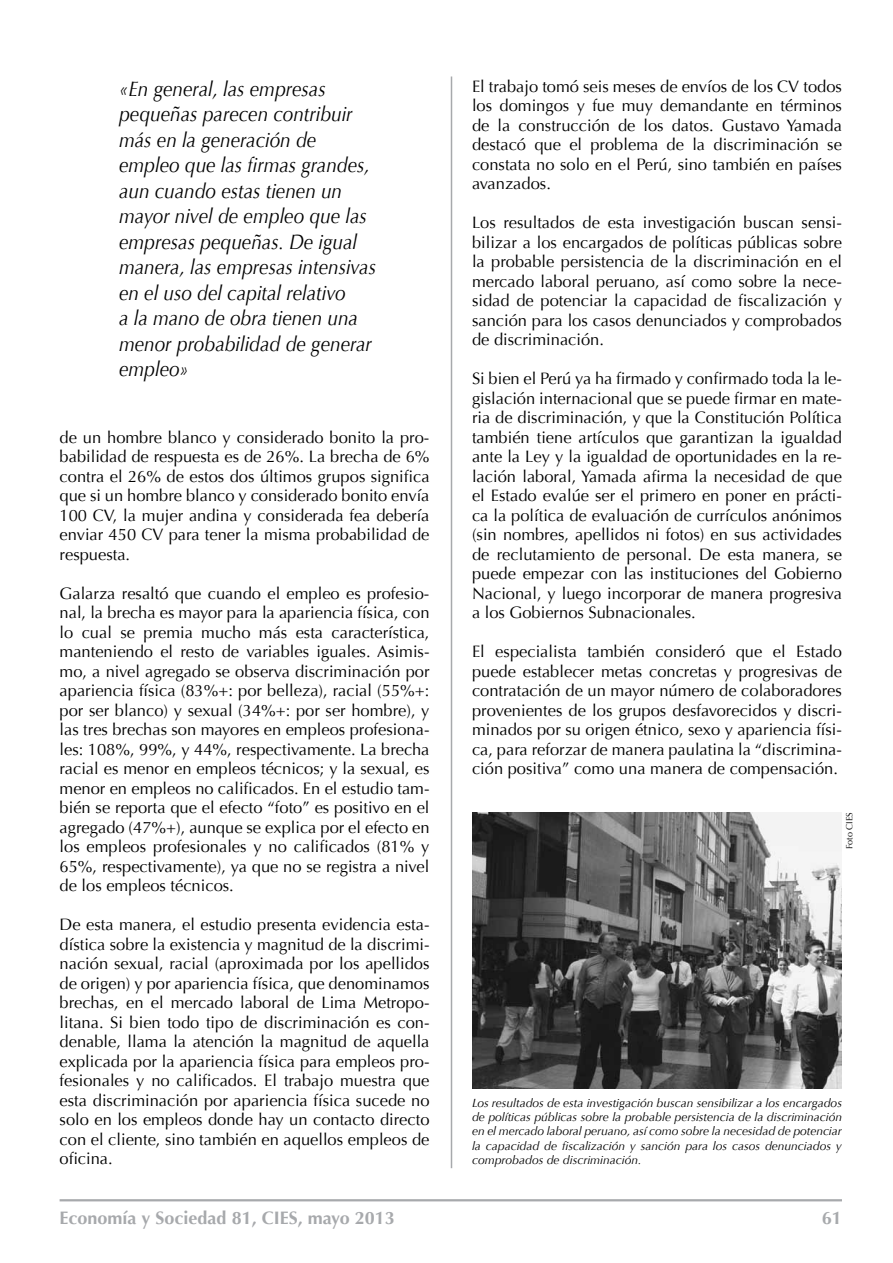
<style>
.page{position:relative;width:893px;height:1263px;background:#fff}
.page>*{position:absolute;margin:0;border:0;box-sizing:border-box;transform-origin:0 0}
.t1{font:italic 21px/25.5px "Optima";color:#000;scale:.9 1}
.t2{font:700 18px "Optima";color:#a7a9ac}
.t3{font:16.5px/19.5px "Optima";color:#000;text-align:justify}
.t4{font:italic 12px/14.2px "Optima";color:#000;text-align:justify}
.t5{font:9px "Optima";color:#000}
</style>
<div class="page">
<hr style="left:60px;top:1199px;width:782px;height:2px;background:#a7a9ac">
<hr style="left:451px;top:77px;width:1px;height:1091px;background:#a7a9ac">
<img style="left:472px;top:813px;width:370px;height:275px">
<p class="t1" style="left:119px;top:76px;width:287px">«En general, las empresas pequeñas parecen contribuir más en la generación de empleo que las firmas grandes, aun cuando estas tienen un mayor nivel de empleo que las empresas pequeñas. De igual manera, las empresas intensivas en el uso del capital relativo<br>a la mano de obra tienen una menor probabilidad de generar empleo»</p>
<p class="t3" style="left:60px;top:427px;width:371px">de un hombre blanco y considerado bonito la pro&shy;babilidad de respuesta es de 26%. La brecha de 6% contra el 26% de estos dos últimos grupos significa que si un hombre blanco y considerado bonito envía 100 CV, la mujer andina y considerada fea debería enviar 450 CV para tener la misma probabilidad de respuesta.</p>
<p class="t3" style="left:60px;top:584px;width:371px">Galarza resaltó que cuando el empleo es profesio&shy;nal, la brecha es mayor para la apariencia física, con lo cual se premia mucho más esta característica, manteniendo el resto de variables iguales. Asimis&shy;mo, a nivel agregado se observa discriminación por apariencia física (83%+: por belleza), racial (55%+: por ser blanco) y sexual (34%+: por ser hombre), y las tres brechas son mayores en empleos profesiona&shy;les: 108%, 99%, y 44%, respectivamente. La brecha racial es menor en empleos técnicos; y la sexual, es menor en empleos no calificados. En el estudio tam&shy;bién se reporta que el efecto “foto” es positivo en el agregado (47%+), aunque se explica por el efecto en los empleos profesionales y no calificados (81% y 65%, respectivamente), ya que no se registra a nivel de los empleos técnicos.</p>
<p class="t3" style="left:60px;top:915px;width:371px">De esta manera, el estudio presenta evidencia esta&shy;dística sobre la existencia y magnitud de la discrimi&shy;nación sexual, racial (aproximada por los apellidos de origen) y por apariencia física, que denominamos brechas, en el mercado laboral de Lima Metropo&shy;litana. Si bien todo tipo de discriminación es con&shy;denable, llama la atención la magnitud de aquella explicada por la apariencia física para empleos pro&shy;fesionales y no calificados. El trabajo muestra que esta discriminación por apariencia física sucede no solo en los empleos donde hay un contacto directo con el cliente, sino también en aquellos empleos de oficina.</p>
<p class="t3" style="left:472px;top:77px;width:371px">El trabajo tomó seis meses de envíos de los CV todos los domingos y fue muy demandante en términos de la construcción de los datos. Gustavo Yamada destacó que el problema de la discriminación se constata no solo en el Perú, sino también en países avanzados.</p>
<p class="t3" style="left:472px;top:213px;width:371px">Los resultados de esta investigación buscan sensi&shy;bilizar a los encargados de políticas públicas sobre la probable persistencia de la discriminación en el mercado laboral peruano, así como sobre la nece&shy;sidad de potenciar la capacidad de fiscalización y sanción para los casos denunciados y comprobados de discriminación.</p>
<p class="t3" style="left:472px;top:369px;width:371px">Si bien el Perú ya ha firmado y confirmado toda la le&shy;gislación internacional que se puede firmar en mate&shy;ria de discriminación, y que la Constitución Política también tiene artículos que garantizan la igualdad ante la Ley y la igualdad de oportunidades en la re&shy;lación laboral, Yamada afirma la necesidad de que el Estado evalúe ser el primero en poner en prácti&shy;ca la política de evaluación de currículos anónimos (sin nombres, apellidos ni fotos) en sus actividades de reclutamiento de personal. De esta manera, se puede empezar con las instituciones del Gobierno Nacional, y luego incorporar de manera progresiva a los Gobiernos Subnacionales.</p>
<p class="t3" style="left:472px;top:642px;width:371px">El especialista también consideró que el Estado puede establecer metas concretas y progresivas de contratación de un mayor número de colaboradores provenientes de los grupos desfavorecidos y discri&shy;minados por su origen étnico, sexo y apariencia físi&shy;ca, para reforzar de manera paulatina la “discrimina&shy;ción positiva” como una manera de compensación.</p>
<p class="t5" style="left:844px;top:849px;width:38px;rotate:-90deg">Foto CIES</p>
<p class="t4" style="left:472px;top:1096px;width:371px">Los resultados de esta investigación buscan sensibilizar a los encargados de políticas públicas sobre la probable persistencia de la discriminación en el mercado laboral peruano, así como sobre la necesidad de potenciar la capacidad de fiscalización y sanción para los casos denunciados y comprobados de discriminación.</p>
<p class="t2" style="left:60px;top:1208px;width:337px">Economía y Sociedad 81, CIES, mayo 2013</p>
<p class="t2" style="left:822px;top:1208px;width:22px">61</p>
</div>
